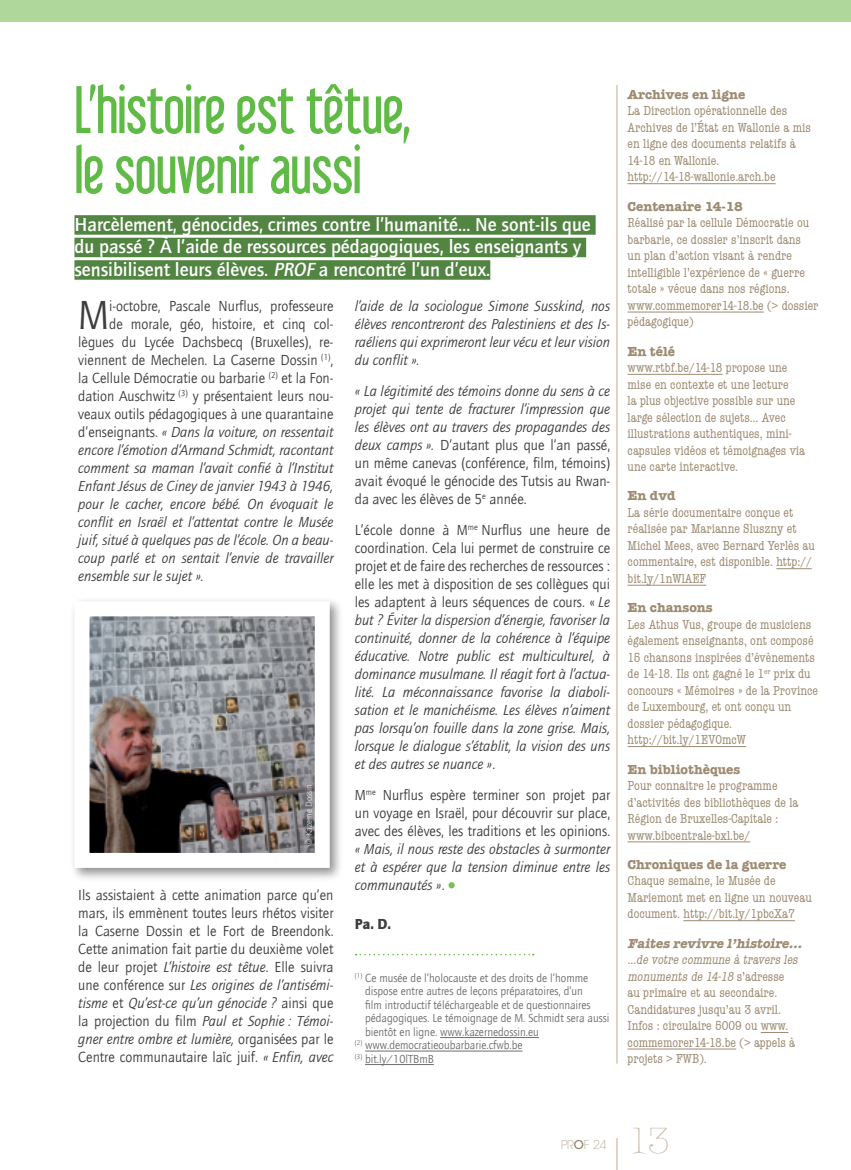
<style>
.page{position:relative;width:851px;height:1170px;background:#fff}
.page>*{position:absolute;margin:0;border:0;box-sizing:border-box;transform-origin:0 0}
.TITRE_-_GRAND{font:60px "Libel Suit";letter-spacing:-.01em;color:#60bb46}
.TEXTE_-_LETTRINE__1e{font:42px "Quay Sans";color:#3e3e3f}
.t1{font:300 37.5px "American Typewriter";color:#c7baa8}
.CHAPEAU_-_VERT{font:500 19.5px/22.5px "Quay Sans";color:#fff}
.TEXTE{font:italic 15px/18px "Quay Sans";color:#3e3e3f;text-align:justify}
.TEXTE-2{font:15px/18px "Quay Sans";color:#3e3e3f;text-align:justify}
.TEXTE_-_LETTRINE__1e-2{font:italic 15px "Quay Sans";color:#3e3e3f}
.TEXTE_-_LETTRINE__1e-3{font:15px "Quay Sans";color:#3e3e3f}
.SIGNATURE_ARTICLE{font:900 15px "Quay Sans";color:#3e3e3f;scale:.96 1}
.BREVES{font:condensed 13.5px/16.5px "American Typewriter";color:#9d8b72}
.NOTE_DE_BAS_DE_PAGE{font:12px/13.5px "Quay Sans";color:#6c6d70;scale:.96 1}
.t2{font:200 12px "Avant Garde";color:#938065}
.t3{font:9px "Quay Sans";color:#fff}
.s1{font-style:italic}
.s2{font-style:normal}
.s3{font-size:22.5px;color:#73c053}
.s4{font-weight:700;font-stretch:normal}
.s5{font-weight:700;font-style:italic;font-stretch:normal}
.s6{font-weight:500}
</style>
<div class="page">
<hr style="left:616px;top:85px;width:1px;height:978px;background:#d2c7b7">
<hr style="left:627px;top:183px;width:148px;height:1px;background:#9d8b72">
<hr style="left:627px;top:312px;width:136px;height:1px;background:#9d8b72">
<hr style="left:627px;top:374px;width:95px;height:1px;background:#9d8b72">
<hr style="left:776px;top:568px;width:35px;height:1px;background:#9d8b72">
<hr style="left:627px;top:585px;width:79px;height:1px;background:#9d8b72">
<hr style="left:627px;top:746px;width:119px;height:1px;background:#9d8b72">
<hr style="left:627px;top:841px;width:123px;height:1px;background:#9d8b72">
<hr style="left:683px;top:920px;width:111px;height:1px;background:#9d8b72">
<svg style="left:760px;top:1032px;width:28px;height:1px"></svg>
<hr style="left:627px;top:1048px;width:109px;height:1px;background:#9d8b72">
<hr style="left:440px;top:1037px;width:99px;height:1px;background:#6c6d70">
<hr style="left:365px;top:1050px;width:157px;height:1px;background:#6c6d70">
<hr style="left:365px;top:1064px;width:69px;height:1px;background:#6c6d70">
<svg style="left:355px;top:953px;width:179px;height:2px"></svg>
<div style="left:74px;top:215px;width:521px;height:20px;background:#528442"></div>
<div style="left:74px;top:238px;width:512px;height:19px;background:#528442"></div>
<div style="left:74px;top:260px;width:416px;height:20px;background:#528442"></div>
<div style="left:70px;top:596px;width:273px;height:285px;background:#231f20;opacity:.5"></div>
<img style="left:90px;top:617px;width:224px;height:234px">
<hr style="left:616px;top:1137px;width:1px;height:32px;background:#d2c7b7">
<div style="left:0;top:0;width:850px;height:21px;background:#b0d79b"></div>
<p class="TITRE_-_GRAND" style="left:74px;top:74px;width:338px">L’histoire est têtue,</p>
<p class="TITRE_-_GRAND" style="left:74px;top:134px;width:288px">le souvenir aussi</p>
<p class="CHAPEAU_-_VERT" style="left:74px;top:213px;width:518px">Harcèlement, génocides, crimes contre l’humanité… Ne sont-ils que du passé ? À l’aide de ressources pédagogiques, les enseignants y sensibilisent leurs élèves. <span class="s1">PROF</span> a rencontré l’un d’eux.</p>
<p class="TEXTE_-_LETTRINE__1e" style="left:78px;top:292px;width:32px">M</p>
<p class="TEXTE_-_LETTRINE__1e-3" style="left:109px;top:297px;width:226px">i-octobre, Pascale Nurflus, professeure</p>
<p class="TEXTE_-_LETTRINE__1e-3" style="left:109px;top:315px;width:226px">de morale, géo, histoire, et cinq col-</p>
<p class="TEXTE_-_LETTRINE__1e-3" style="left:78px;top:333px;width:257px">lègues du Lycée Dachsbecq (Bruxelles), re-</p>
<p class="TEXTE_-_LETTRINE__1e-3" style="left:78px;top:351px;width:257px">viennent de Mechelen. La Caserne Dossin <sup>(1)</sup>,</p>
<p class="TEXTE_-_LETTRINE__1e-3" style="left:78px;top:369px;width:257px">la Cellule Démocratie ou barbarie <sup>(2)</sup> et la Fon-</p>
<p class="TEXTE_-_LETTRINE__1e-3" style="left:78px;top:387px;width:257px">dation Auschwitz <sup>(3)</sup> y présentaient leurs nou-</p>
<p class="TEXTE_-_LETTRINE__1e-3" style="left:78px;top:405px;width:257px">veaux outils pédagogiques à une quarantaine</p>
<p class="TEXTE_-_LETTRINE__1e-2" style="left:78px;top:423px;width:257px"><span class="s2">d’enseignants.</span> « Dans la voiture, on ressentait</p>
<p class="TEXTE_-_LETTRINE__1e-2" style="left:78px;top:441px;width:257px">encore l’émotion d’Armand Schmidt, racontant</p>
<p class="TEXTE_-_LETTRINE__1e-2" style="left:78px;top:459px;width:256px">comment sa maman l’avait confié à l’Institut</p>
<p class="TEXTE_-_LETTRINE__1e-2" style="left:78px;top:477px;width:257px">Enfant Jésus de Ciney de janvier 1943 à 1946,</p>
<p class="TEXTE_-_LETTRINE__1e-2" style="left:78px;top:495px;width:256px">pour le cacher, encore bébé. On évoquait le</p>
<p class="TEXTE_-_LETTRINE__1e-2" style="left:78px;top:513px;width:256px">conflit en Israël et l’attentat contre le Musée</p>
<p class="TEXTE_-_LETTRINE__1e-2" style="left:78px;top:531px;width:257px">juif, situé à quelques pas de l’école. On a beau-</p>
<p class="TEXTE_-_LETTRINE__1e-2" style="left:78px;top:549px;width:257px">coup parlé et on sentait l’envie de travailler</p>
<p class="TEXTE_-_LETTRINE__1e-2" style="left:78px;top:567px;width:127px">ensemble sur le sujet ».</p>
<p class="t3" style="left:304px;top:845px;width:63px;rotate:-90deg">© Kazerne Dossin</p>
<p class="TEXTE-2" style="left:78px;top:886px;width:257px">Ils assistaient à cette animation parce qu’en mars, ils emmènent toutes leurs rhétos visiter la Caserne Dossin et le Fort de Breendonk.<br>Cette animation fait partie du deuxième volet de leur projet <span class="s1">L’histoire est têtue</span>. Elle suivra une conférence sur <span class="s1">Les origines de l’antisémi&shy;tisme</span> et <span class="s1">Qu’est-ce qu’un génocide ?</span> ainsi que la projection du film <span class="s1">Paul et Sophie : Témoi&shy;gner entre ombre et lumière,</span> organisées par le Centre communautaire laïc juif. <span class="s1">« Enfin, avec</span></p>
<p class="TEXTE" style="left:355px;top:297px;width:257px">l’aide de la sociologue Simone Susskind, nos élèves rencontreront des Palestiniens et des Is&shy;raéliens qui exprimeront leur vécu et leur vision du conflit ».</p>
<p class="TEXTE" style="left:355px;top:382px;width:257px">« La légitimité des témoins donne du sens à ce projet qui tente de fracturer l’impression que les élèves ont au travers des propagandes des deux camps ». <span class="s2">D’autant plus que l’an passé, un même canevas (conférence, film, témoins) avait évoqué le génocide des Tutsis au Rwan&shy;da avec les élèves de 5</span><sup>e</sup> <span class="s2">année.</span></p>
<p class="TEXTE" style="left:355px;top:521px;width:257px"><span class="s2">L’école donne à M</span><sup>me</sup> <span class="s2">Nurflus une heure de coordination. Cela lui permet de construire ce projet et de faire des recherches de ressources : elle les met à disposition de ses collègues qui les adaptent à leurs séquences de cours. «</span> Le but ? Éviter la dispersion d’énergie, favoriser la continuité, donner de la cohérence à l’équipe éducative. Notre public est multiculturel, à dominance musulmane. Il réagit fort à l’actua&shy;lité. La méconnaissance favorise la diaboli&shy;sation et le manichéisme. Les élèves n’aiment pas lorsqu’on fouille dans la zone grise. Mais, lorsque le dialogue s’établit, la vision des uns et des autres se nuance »<span class="s2">.</span></p>
<p class="TEXTE-2" style="left:355px;top:786px;width:257px">M<sup>me</sup> Nurflus espère terminer son projet par un voyage en Israël, pour découvrir sur place, avec des élèves, les traditions et les opinions. <span class="s1">« Mais, il nous reste des obstacles à surmonter et à espérer que la tension diminue entre les communautés »</span>.<span class="s3">•</span></p>
<p class="SIGNATURE_ARTICLE" style="left:355px;top:915px;width:39px">Pa. D.</p>
<p class="NOTE_DE_BAS_DE_PAGE" style="left:365px;top:971px;width:256px;text-indent:-10px"><sup>(1)</sup> Ce musée de l’holocauste et des droits de l’homme dispose entre autres de leçons préparatoires, d’un<br>film introductif téléchargeable et de questionnaires pédagogiques. Le témoignage de M. Schmidt sera aussi bientôt en ligne. www.kazernedossin.eu</p>
<p class="NOTE_DE_BAS_DE_PAGE" style="left:355px;top:1038px;width:176px"><sup>(2)</sup> www.democratieoubarbarie.cfwb.be</p>
<p class="NOTE_DE_BAS_DE_PAGE" style="left:355px;top:1052px;width:84px"><sup>(3)</sup> bit.ly/10lTBmB</p>
<p class="BREVES" style="left:627px;top:86px;width:185px"><span class="s4">Archives en ligne<br></span>La Direction opérationnelle des<br>Archives de l’État en Wallonie a mis en ligne des documents relatifs à<br>14‑18 en Wallonie. http://14-18-wallonie.arch.be</p>
<p class="BREVES" style="left:627px;top:197px;width:192px"><span class="s4">Centenaire 14-18<br></span>Réalisé par la cellule Démocratie ou barbarie, ce dossier s’inscrit dans<br>un plan d’action visant à rendre intelligible l’expérience de « guerre totale » vécue dans nos régions. www.commemorer14-18.be (&gt; dossier pédagogique)</p>
<p class="BREVES" style="left:627px;top:342px;width:179px"><span class="s4">En télé<br></span>www.rtbf.be/14-18 propose une mise en contexte et une lecture<br>la plus objective possible sur une large sélection de sujets… Avec illustrations authentiques, mini&shy;capsules vidéos et témoignages via une carte interactive.</p>
<p class="BREVES" style="left:627px;top:487px;width:189px"><span class="s4">En dvd<br></span>La série documentaire conçue et réalisée par Marianne Sluszny et<br>Michel Mees, avec Bernard Yerlès au commentaire, est disponible. http:// bit.ly/1nWlAEF</p>
<p class="BREVES" style="left:627px;top:599px;width:192px"><span class="s4">En chansons<br></span>Les Athus Vus, groupe de musiciens également enseignants, ont composé<br>15 chansons inspirées d’évènements de 14-18. Ils ont gagné le 1<sup>er</sup> prix du concours « Mémoires » de la Province de Luxembourg, et ont conçu un dossier pédagogique. http://bit.ly/1EV0mcW</p>
<p class="BREVES" style="left:627px;top:760px;width:172px"><span class="s4">En bibliothèques<br></span>Pour connaitre le programme d’activités des bibliothèques de la<br>Région de Bruxelles-Capitale : www.bibcentrale-bxl.be/</p>
<p class="BREVES" style="left:627px;top:855px;width:186px"><span class="s4">Chroniques de la guerre<br></span>Chaque semaine, le Musée de<br>Mariemont met en ligne un nouveau document. http://bit.ly/1pbcXa7</p>
<p class="BREVES" style="left:627px;top:934px;width:180px"><span class="s5">Faitesrevivre l’histoire… </span><span class="s1">…devotrecommuneàtraversles monumentsde14-18</span> s ’ a d r e s s e<br>au primaire et au secondaire.<br>Candidatures jusqu’au 3 avril.<br>Infos : circulaire 5009 ou www. commemorer14-18.be (&gt; appels à projets &gt; FWB).</p>
<p class="t2" style="left:561px;top:1137px;width:47px">PR<span class="s6">O</span>F 24</p>
<h3 class="t1" style="left:627px;top:1112px;width:44px">13</h3>
</div>
